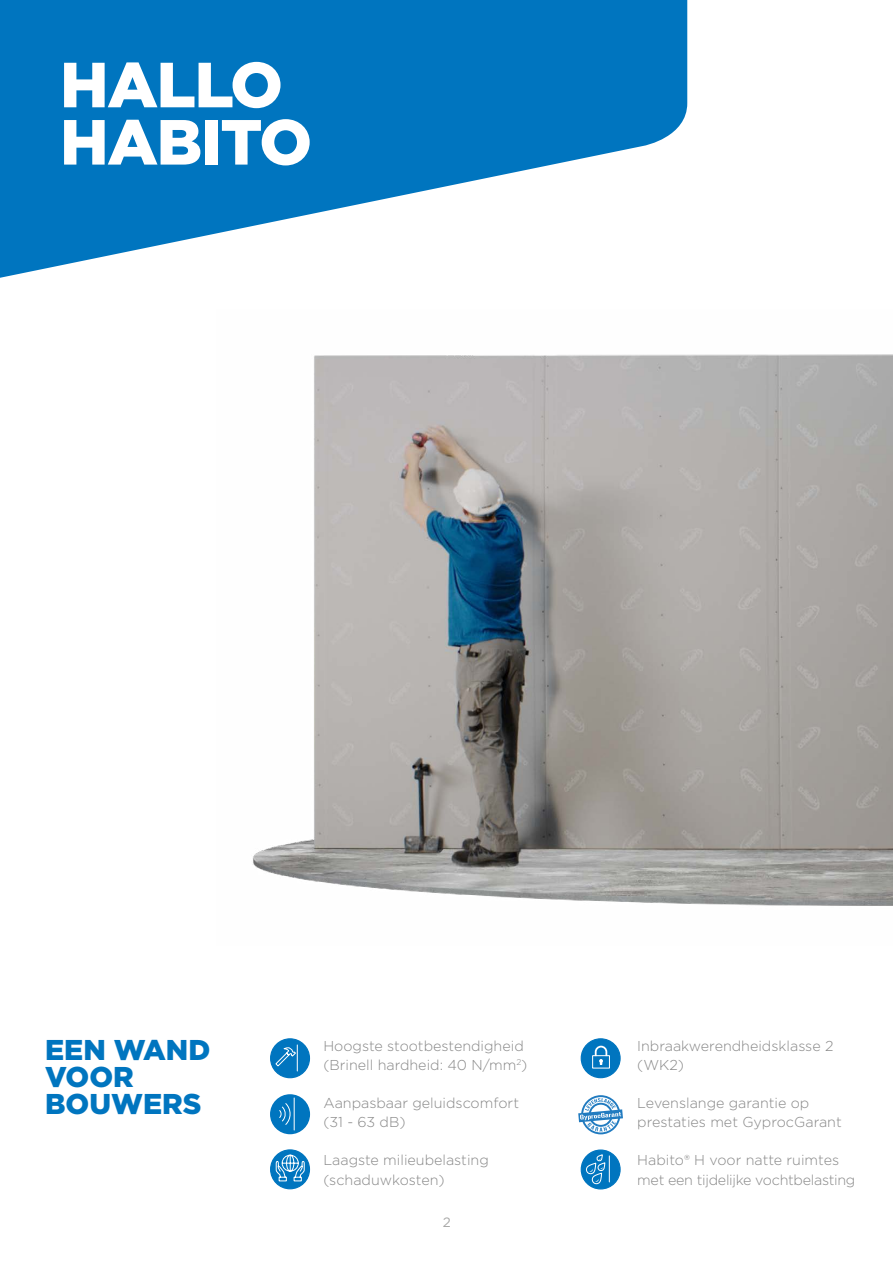
<style>
.page{position:relative;width:893px;height:1263px;background:#fff}
.page>*{position:absolute;margin:0;border:0;box-sizing:border-box;transform-origin:0 0}
.t1{font:900 63.6px/57.3px "Gotham";letter-spacing:-.02em;color:#fff}
.t2{font:900 28.65px/27.3px "Gotham";color:#0075bf}
.t3{font:300 14.25px/19px "Gotham";color:#878787}
.t4{font:300 14.25px/19px "Gotham";letter-spacing:-.02em;color:#878787}
.t5{font:13.5px "Gotham";color:#a8a8a7}
</style>
<div class="page">
<img style="left:253px;top:354px;width:640px;height:552px">
<svg style="left:0;top:0;width:687px;height:421px"></svg>
<div style="left:271px;top:1150px;width:38px;height:39px;background:#0075bf;border-radius:50%"></div>
<div style="left:270px;top:1149px;width:40px;height:40px;border:1px solid #0075bf;border-radius:50%"></div>
<svg style="left:275px;top:1154px;width:30px;height:28px"></svg>
<div style="left:271px;top:1095px;width:38px;height:38px;background:#0075bf;border-radius:50%"></div>
<div style="left:270px;top:1094px;width:40px;height:40px;border:2px solid #0075bf;border-radius:50%"></div>
<svg style="left:278px;top:1097px;width:17px;height:34px"></svg>
<div style="left:271px;top:1039px;width:38px;height:39px;background:#0075bf;border-radius:50%"></div>
<div style="left:270px;top:1038px;width:40px;height:40px;border:1px solid #0075bf;border-radius:50%"></div>
<svg style="left:275px;top:1044px;width:23px;height:28px"></svg>
<div style="left:581px;top:1039px;width:39px;height:39px;background:#0075bf;border-radius:50%"></div>
<div style="left:581px;top:1038px;width:40px;height:40px;border:1px solid #0075bf;border-radius:50%"></div>
<div style="left:592px;top:1055px;width:18px;height:13px;border:1px solid #fff"></div>
<svg style="left:594px;top:1045px;width:14px;height:20px"></svg>
<svg style="left:581px;top:1151px;width:40px;height:38px"></svg>
<div style="left:581px;top:1150px;width:39px;height:39px;background:#0075bf;border-radius:50%"></div>
<div style="left:581px;top:1149px;width:40px;height:40px;border:1px solid #0075bf;border-radius:50%"></div>
<svg style="left:585px;top:1154px;width:25px;height:31px"></svg>
<svg style="left:578px;top:1095px;width:45px;height:39px"></svg>
<h1 class="t1" style="left:60px;top:55px;width:253px">HALLO<br>HABITO</h1>
<h2 class="t2" style="left:45px;top:1036px;width:167px">EEN WAND<br>VOOR<br>BOUWERS</h2>
<p class="t3" style="left:323px;top:1036px;width:206px">Hoogste stootbestendigheid (Brinell hardheid: 40 N/mm<sup>2</sup>)</p>
<p class="t3" style="left:323px;top:1093px;width:197px">Aanpasbaar geluidscomfort (31 - 63 dB)</p>
<p class="t3" style="left:323px;top:1150px;width:167px">Laagste milieubelasting (schaduwkosten)</p>
<p class="t5" style="left:442px;top:1213px;width:10px">2</p>
<p class="t3" style="left:637px;top:1036px;width:198px">Inbraakwerendheidsklasse 2 (WK2)</p>
<p class="t3" style="left:637px;top:1093px;width:206px">Levenslange garantie op prestaties met GyprocGarant</p>
<p class="t4" style="left:637px;top:1150px;width:220px">Habito® H voor natte ruimtes met een tijdelijke vochtbelasting</p>
</div>
